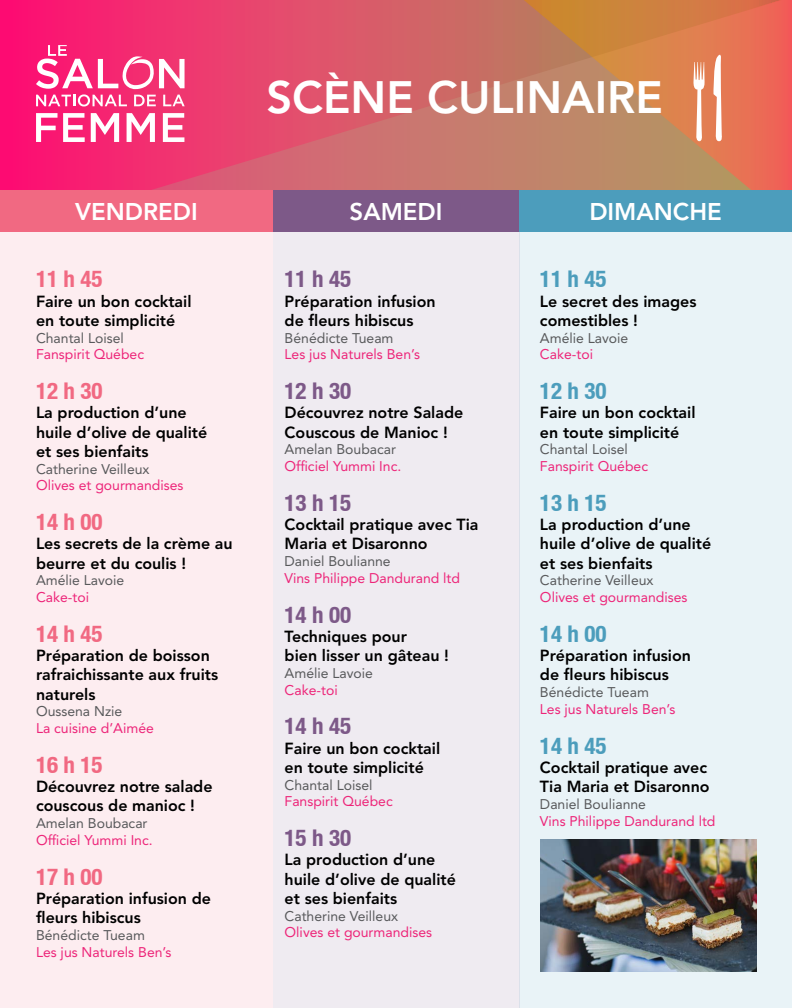
<style>
.page{position:relative;width:792px;height:1008px;background:#fff}
.page>*{position:absolute;margin:0;border:0;box-sizing:border-box;transform-origin:0 0}
.t1{font:800 45px "Avenir";color:#fff}
.t2{font:800 24px "Avenir";color:#fff}
.t3{font:700 condensed 23px "Helvetica Neue LT";color:#f16982}
.t4{font:700 condensed 23px "Helvetica Neue LT";color:#7d5988}
.t5{font:700 condensed 23px "Helvetica Neue LT";color:#4c9dbc}
.t6{font:800 16px/19.2px "Avenir";color:#000}
.t7{font:14px "Avenir LT Std";color:#ed2579}
.t8{font:14px "Avenir LT Std";color:#58595b}
</style>
<div class="page">
<svg style="left:0;top:0;width:518px;height:191px;background:#df4d6d"></svg>
<svg style="left:518px;top:0;width:274px;height:191px;background:#ce7f58"></svg>
<div style="left:0;top:191px;width:273px;height:41px;background:#f16982"></div>
<div style="left:0;top:232px;width:273px;height:776px;background:#fdedf0"></div>
<div style="left:273px;top:191px;width:246px;height:41px;background:#7d5988"></div>
<div style="left:273px;top:232px;width:246px;height:776px;background:#efebf1"></div>
<div style="left:519px;top:191px;width:273px;height:41px;background:#4c9dbc"></div>
<div style="left:519px;top:232px;width:273px;height:776px;background:#e9f3f7"></div>
<svg style="left:36px;top:113px;width:49px;height:28px"></svg>
<svg style="left:91px;top:113px;width:28px;height:28px"></svg>
<svg style="left:127px;top:113px;width:28px;height:28px"></svg>
<svg style="left:163px;top:113px;width:21px;height:28px"></svg>
<svg style="left:36px;top:45px;width:149px;height:62px"></svg>
<svg style="left:713px;top:52px;width:10px;height:89px"></svg>
<svg style="left:694px;top:62px;width:11px;height:79px"></svg>
<img style="left:540px;top:839px;width:217px;height:133px">
<h1 class="t1" style="left:266px;top:71px;width:398px">SCÈNE CULINAIRE</h1>
<h2 class="t2" style="left:75px;top:197px;width:124px">VENDREDI</h2>
<h2 class="t2" style="left:589px;top:197px;width:134px">DIMANCHE</h2>
<h2 class="t2" style="left:350px;top:197px;width:94px">SAMEDI</h2>
<h3 class="t3" style="left:36px;top:265px;width:68px">11 h 45</h3>
<p class="t6" style="left:36px;top:292px;width:157px">Faire un bon cocktail en toute simplicité</p>
<p class="t8" style="left:36px;top:330px;width:89px">Chantal Loisel</p>
<p class="t7" style="left:36px;top:346px;width:110px">Fanspirit Québec</p>
<h3 class="t3" style="left:36px;top:377px;width:68px">12 h 30</h3>
<p class="t6" style="left:36px;top:403px;width:173px">La production d’une huile d’olive de qualité et ses bienfaits</p>
<p class="t8" style="left:36px;top:461px;width:115px">Catherine Veilleux</p>
<p class="t7" style="left:36px;top:477px;width:149px">Olives et gourmandises</p>
<h3 class="t3" style="left:36px;top:508px;width:68px">14 h 00</h3>
<p class="t6" style="left:36px;top:534px;width:198px">Les secrets de la crème au beurre et du coulis !</p>
<p class="t8" style="left:36px;top:572px;width:90px">Amélie Lavoie</p>
<p class="t7" style="left:36px;top:589px;width:55px">Cake-toi</p>
<h3 class="t3" style="left:36px;top:620px;width:68px">14 h 45</h3>
<p class="t6" style="left:36px;top:646px;width:184px">Préparation de boisson rafraichissante aux fruits naturels</p>
<p class="t8" style="left:36px;top:703px;width:88px">Oussena Nzie</p>
<p class="t7" style="left:36px;top:720px;width:119px">La cuisine d’Aimée</p>
<h3 class="t3" style="left:36px;top:751px;width:68px">16 h 15</h3>
<p class="t6" style="left:36px;top:777px;width:178px">Découvrez notre salade couscous de manioc !</p>
<p class="t8" style="left:36px;top:815px;width:113px">Amelan Boubacar</p>
<p class="t7" style="left:36px;top:832px;width:118px">Officiel Yummi Inc.</p>
<h3 class="t3" style="left:36px;top:863px;width:68px">17 h 00</h3>
<p class="t6" style="left:36px;top:889px;width:177px">Préparation infusion de fleurs hibiscus</p>
<p class="t8" style="left:36px;top:927px;width:110px">Bénédicte Tueam</p>
<p class="t7" style="left:36px;top:944px;width:137px">Les jus Naturels Ben’s</p>
<h3 class="t4" style="left:285px;top:265px;width:68px">11 h 45</h3>
<p class="t6" style="left:285px;top:292px;width:153px">Préparation infusion de fleurs hibiscus</p>
<p class="t8" style="left:285px;top:330px;width:110px">Bénédicte Tueam</p>
<p class="t7" style="left:285px;top:346px;width:137px">Les jus Naturels Ben’s</p>
<h3 class="t4" style="left:285px;top:377px;width:68px">12 h 30</h3>
<p class="t6" style="left:285px;top:403px;width:180px">Découvrez notre Salade<br>Couscous de Manioc !</p>
<p class="t8" style="left:285px;top:441px;width:113px">Amelan Boubacar</p>
<p class="t7" style="left:285px;top:458px;width:118px">Officiel Yummi Inc.</p>
<h3 class="t4" style="left:285px;top:489px;width:68px">13 h 15</h3>
<p class="t6" style="left:285px;top:515px;width:195px">Cocktail pratique avec Tia<br>Maria et Disaronno</p>
<p class="t8" style="left:285px;top:553px;width:108px">Daniel Boulianne</p>
<p class="t7" style="left:285px;top:570px;width:177px">Vins Philippe Dandurand ltd</p>
<h3 class="t4" style="left:285px;top:601px;width:68px">14 h 00</h3>
<p class="t6" style="left:285px;top:627px;width:166px">Techniques pour<br>bien lisser un gâteau !</p>
<p class="t8" style="left:285px;top:665px;width:90px">Amélie Lavoie</p>
<p class="t7" style="left:285px;top:682px;width:55px">Cake-toi</p>
<h3 class="t4" style="left:285px;top:712px;width:68px">14 h 45</h3>
<p class="t6" style="left:285px;top:739px;width:157px">Faire un bon cocktail en toute simplicité</p>
<p class="t8" style="left:285px;top:777px;width:89px">Chantal Loisel</p>
<p class="t7" style="left:285px;top:793px;width:110px">Fanspirit Québec</p>
<h3 class="t4" style="left:285px;top:824px;width:68px">15 h 30</h3>
<p class="t6" style="left:285px;top:850px;width:173px">La production d’une huile d’olive de qualité et ses bienfaits</p>
<p class="t8" style="left:285px;top:908px;width:115px">Catherine Veilleux</p>
<p class="t7" style="left:285px;top:924px;width:149px">Olives et gourmandises</p>
<h3 class="t5" style="left:540px;top:265px;width:68px">11 h 45</h3>
<p class="t6" style="left:540px;top:292px;width:158px">Le secret des images comestibles !</p>
<p class="t8" style="left:540px;top:330px;width:90px">Amélie Lavoie</p>
<p class="t7" style="left:540px;top:346px;width:55px">Cake-toi</p>
<h3 class="t5" style="left:540px;top:377px;width:68px">12 h 30</h3>
<p class="t6" style="left:540px;top:403px;width:157px">Faire un bon cocktail en toute simplicité</p>
<p class="t8" style="left:540px;top:441px;width:89px">Chantal Loisel</p>
<p class="t7" style="left:540px;top:458px;width:110px">Fanspirit Québec</p>
<h3 class="t5" style="left:540px;top:489px;width:68px">13 h 15</h3>
<p class="t6" style="left:540px;top:515px;width:173px">La production d’une huile d’olive de qualité et ses bienfaits</p>
<p class="t8" style="left:540px;top:572px;width:115px">Catherine Veilleux</p>
<p class="t7" style="left:540px;top:589px;width:149px">Olives et gourmandises</p>
<h3 class="t5" style="left:540px;top:620px;width:68px">14 h 00</h3>
<p class="t6" style="left:540px;top:646px;width:153px">Préparation infusion de fleurs hibiscus</p>
<p class="t8" style="left:540px;top:684px;width:110px">Bénédicte Tueam</p>
<p class="t7" style="left:540px;top:701px;width:137px">Les jus Naturels Ben’s</p>
<h3 class="t5" style="left:540px;top:732px;width:68px">14 h 45</h3>
<p class="t6" style="left:540px;top:758px;width:171px">Cocktail pratique avec<br>Tia Maria et Disaronno</p>
<p class="t8" style="left:540px;top:796px;width:108px">Daniel Boulianne</p>
<p class="t7" style="left:540px;top:813px;width:177px">Vins Philippe Dandurand ltd</p>
</div>
